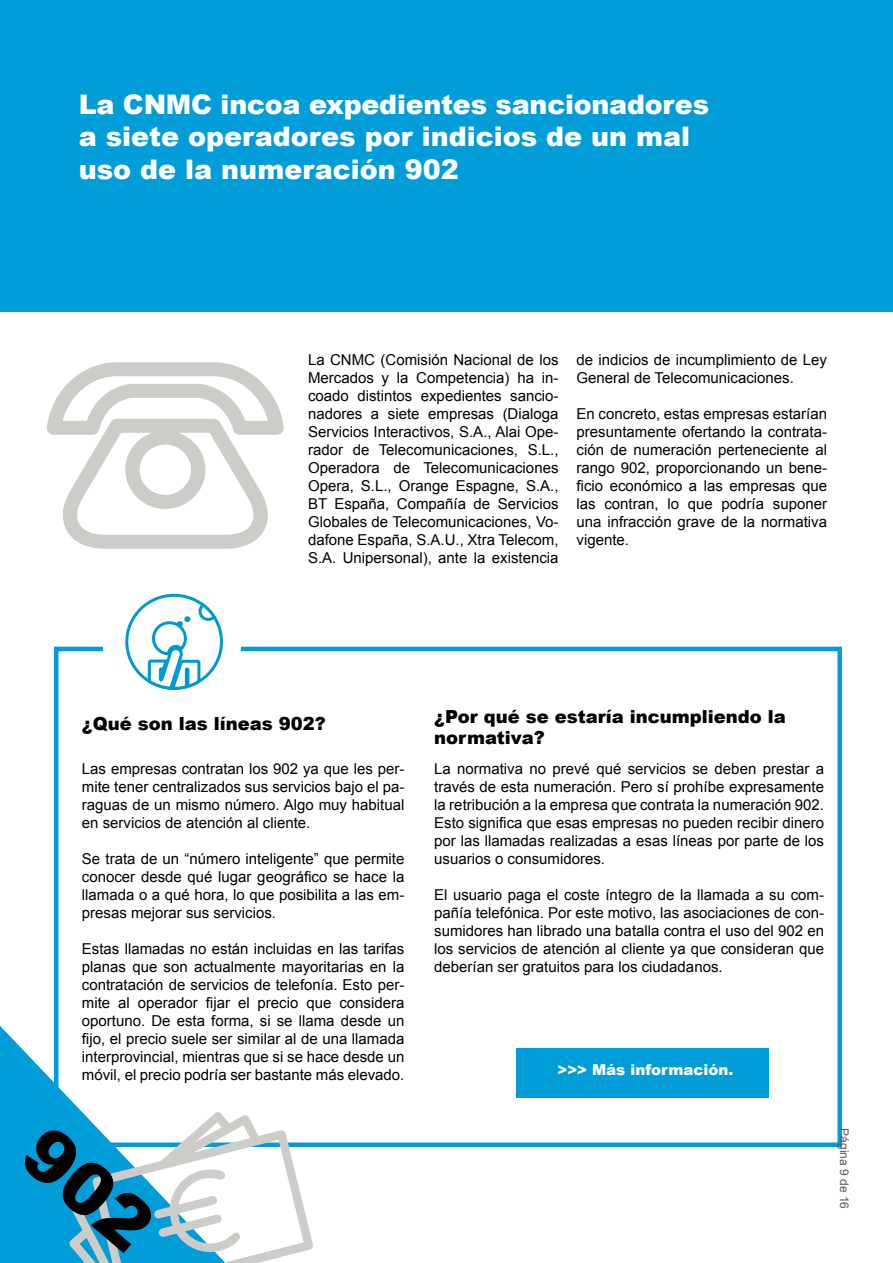
<style>
.page{position:relative;width:893px;height:1263px;background:#fff}
.page>*{position:absolute;margin:0;border:0;box-sizing:border-box;transform-origin:0 0}
.t1{font:900 27px/32.4px "Arial";color:#fff}
.t2{font:900 18px/21.6px "Arial";color:#000}
.t3{font:15px/18px "Arial";color:#000;text-align:justify}
.t4{font:900 15px "Arial";color:#fff}
.t5{font:12px "Arial";color:#58585a}
</style>
<div class="page">
<div style="left:0;top:0;width:893px;height:312px;background:#009dd9"></div>
<svg style="left:47px;top:362px;width:237px;height:187px"></svg>
<div style="left:54px;top:647px;width:788px;height:500px;border:4px solid #009dd9"></div>
<div style="left:104px;top:594px;width:136px;height:105px;background:#fff;border-radius:50%"></div>
<svg style="left:125px;top:594px;width:98px;height:96px"></svg>
<svg style="left:145px;top:599px;width:72px;height:91px"></svg>
<div style="left:517px;top:1048px;width:252px;height:49px;background:#009dd9"></div>
<svg style="left:0;top:1026px;width:81px;height:237px;fill:#009dd9"></svg>
<svg style="left:18px;top:1111px;width:295px;height:152px"></svg>
<h1 class="t1" style="left:79px;top:87px;width:632px">La CNMC incoa expedientes sancionadores a siete operadores por indicios de un mal uso de la numeración 902</h1>
<p class="t3" style="left:308px;top:350px;width:252px">La CNMC (Comisión Nacional de los Mercados y la Competencia) ha in&shy;coado distintos expedientes sancio&shy;nadores a siete empresas (Dialoga Servicios Interactivos, S.A., Alai Ope&shy;rador de Telecomunicaciones, S.L., Operadora de Telecomunicaciones Opera, S.L., Orange Espagne, S.A., BT España, Compañía de Servicios Globales de Telecomunicaciones, Vo&shy;dafone España, S.A.U., Xtra Telecom, S.A. Unipersonal), ante la existencia</p>
<p class="t3" style="left:576px;top:350px;width:252px">de indicios de incumplimiento de Ley<br>General de Telecomunicaciones.</p>
<p class="t3" style="left:576px;top:404px;width:252px">En concreto, estas empresas estarían presuntamente ofertando la contrata&shy;ción de numeración perteneciente al rango 902, proporcionando un bene&shy;ficio económico a las empresas que las contran, lo que podría suponer una infracción grave de la normativa vigente.</p>
<p class="t2" style="left:82px;top:712px;width:246px">¿Qué son las líneas 902?</p>
<p class="t3" style="left:82px;top:759px;width:324px">Las empresas contratan los 902 ya que les per&shy;mite tener centralizados sus servicios bajo el pa&shy;raguas de un mismo número. Algo muy habitual en servicios de atención al cliente.</p>
<p class="t3" style="left:82px;top:849px;width:324px">Se trata de un “número inteligente” que permite conocer desde qué lugar geográfico se hace la llamada o a qué hora, lo que posibilita a las em&shy;presas mejorar sus servicios.</p>
<p class="t3" style="left:82px;top:939px;width:324px">Estas llamadas no están incluidas en las tarifas planas que son actualmente mayoritarias en la contratación de servicios de telefonía. Esto per&shy;mite al operador fijar el precio que considera oportuno. De esta forma, si se llama desde un fijo, el precio suele ser similar al de una llamada interprovincial, mientras que si se hace desde un móvil, el precio podría ser bastante más elevado.</p>
<p class="t2" style="left:434px;top:705px;width:353px">¿Por qué se estaría incumpliendo la normativa?</p>
<p class="t3" style="left:434px;top:759px;width:391px">La normativa no prevé qué servicios se deben prestar a través de esta numeración. Pero sí prohíbe expresamente la retribución a la empresa que contrata la numeración 902.<br>Esto significa que esas empresas no pueden recibir dinero por las llamadas realizadas a esas líneas por parte de los usuarios o consumidores.</p>
<p class="t3" style="left:434px;top:885px;width:391px">El usuario paga el coste íntegro de la llamada a su com&shy;pañía telefónica. Por este motivo, las asociaciones de con&shy;sumidores han librado una batalla contra el uso del 902 en los servicios de atención al cliente ya que consideran que deberían ser gratuitos para los ciudadanos.</p>
<p class="t4" style="left:557px;top:1059px;width:178px">&gt;&gt;&gt; Más información.</p>
<p class="t5" style="left:853px;top:1128px;width:82px;rotate:90deg">Página 9 de 16</p>
</div>
